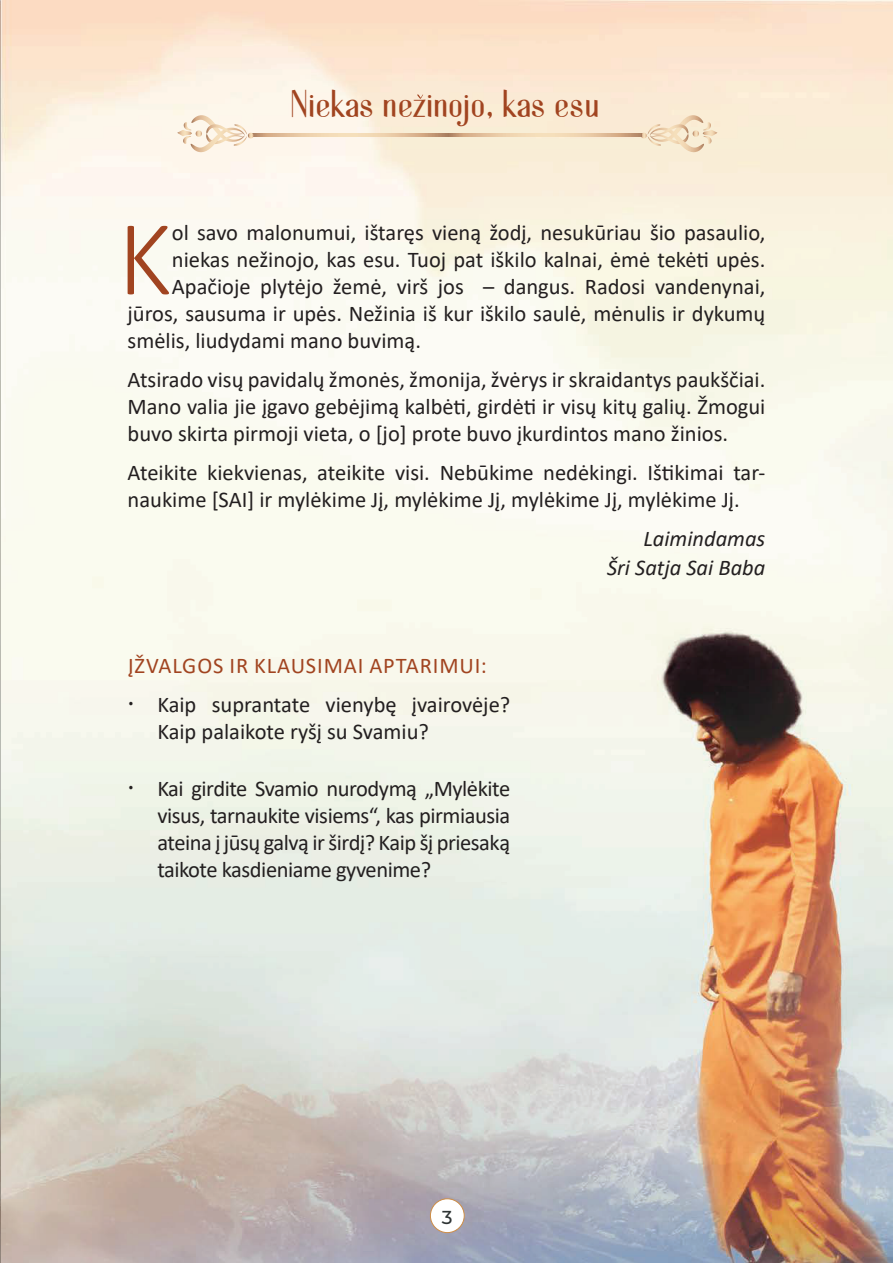
<style>
.page{position:relative;width:893px;height:1263px;background:#fff}
.page>*{position:absolute;margin:0;border:0;box-sizing:border-box;transform-origin:0 0}
.t1{font:300 107.55px "Calibri";color:#a14420}
.t2{font:37.5px "Bentalista";letter-spacing:-.015em;color:#a14420}
.t3{font:22.5px/27px "Calibri";color:#231f20;text-align:justify}
.t4{font:22.5px "Calibri";letter-spacing:.04em;color:#a14420}
.t5{font:italic 22.5px/28.5px "Calibri";color:#231f20;text-align:right}
.t6{font:500 18.75px "Montserrat";color:#2e3434}
</style>
<div class="page">
<img style="left:0;top:0;width:893px;height:1263px">
<div style="left:430px;top:1199px;width:34px;height:33px;background:#fff;border-radius:50%"></div>
<div style="left:430px;top:1198px;width:34px;height:35px;border:1px solid #ce8d45;border-radius:50%"></div>
<svg style="left:447px;top:134px;width:194px;height:3px"></svg>
<svg style="left:254px;top:134px;width:193px;height:3px"></svg>
<svg style="left:177px;top:115px;width:77px;height:37px;background:#f6e9d7"></svg>
<svg style="left:641px;top:115px;width:76px;height:37px;background:#f3e1c7"></svg>
<svg style="left:417px;top:95px;width:6px;height:4px"></svg>
<svg style="left:129px;top:702px;width:4px;height:3px"></svg>
<svg style="left:129px;top:786px;width:4px;height:3px"></svg>
<h2 class="t2" style="left:292px;top:81px;width:310px">Niekas nezinojo, kas esu</h2>
<h1 class="t1" style="left:118px;top:192px;width:56px">K</h1>
<p class="t3" style="left:172px;top:219px;width:595px">ol savo malonumui, ištaręs vieną žodį, nesukūriau šio pasaulio,</p>
<p class="t3" style="left:172px;top:246px;width:595px">niekas nežinojo, kas esu. Tuoj pat iškilo kalnai, ėmė tekėti upės.</p>
<p class="t3" style="left:172px;top:273px;width:595px">Apačioje plytėjo žemė, virš jos – dangus. Radosi vandenynai,</p>
<p class="t3" style="left:128px;top:300px;width:639px">jūros, sausuma ir upės. Nežinia iš kur iškilo saulė, mėnulis ir dykumų</p>
<p class="t3" style="left:128px;top:327px;width:295px">smėlis, liudydami mano buvimą.</p>
<p class="t3" style="left:128px;top:366px;width:639px">Atsirado visų pavidalų žmonės, žmonija, žvėrys ir skraidantys paukščiai.<br>Mano valia jie įgavo gebėjimą kalbėti, girdėti ir visų kitų galių. Žmogui buvo skirta pirmoji vieta, o [jo] prote buvo įkurdintos mano žinios.</p>
<p class="t3" style="left:128px;top:459px;width:639px">Ateikite kiekvienas, ateikite visi. Nebūkime nedėkingi. Ištikimai tar&shy;naukime [SAI] ir mylėkime Jį, mylėkime Jį, mylėkime Jį, mylėkime Jį.</p>
<p class="t5" style="left:607px;top:523px;width:160px">Laimindamas<br>Šri Satja Sai Baba</p>
<p class="t4" style="left:128px;top:649px;width:360px">ĮŽVALGOS IR KLAUSIMAI APTARIMUI:</p>
<p class="t3" style="left:157px;top:690px;width:354px">Kaip suprantate vienybę įvairovėje?<br>Kaip palaikote ryšį su Svamiu?</p>
<p class="t3" style="left:157px;top:774px;width:354px">Kai girdite Svamio nurodymą „Mylėkite visus, tarnaukite visiems“, kas pirmiausia ateina į jūsų galvą ir širdį? Kaip šį priesaką taikote kasdieniame gyvenime?</p>
<p class="t6" style="left:442px;top:1204px;width:12px">3</p>
</div>
